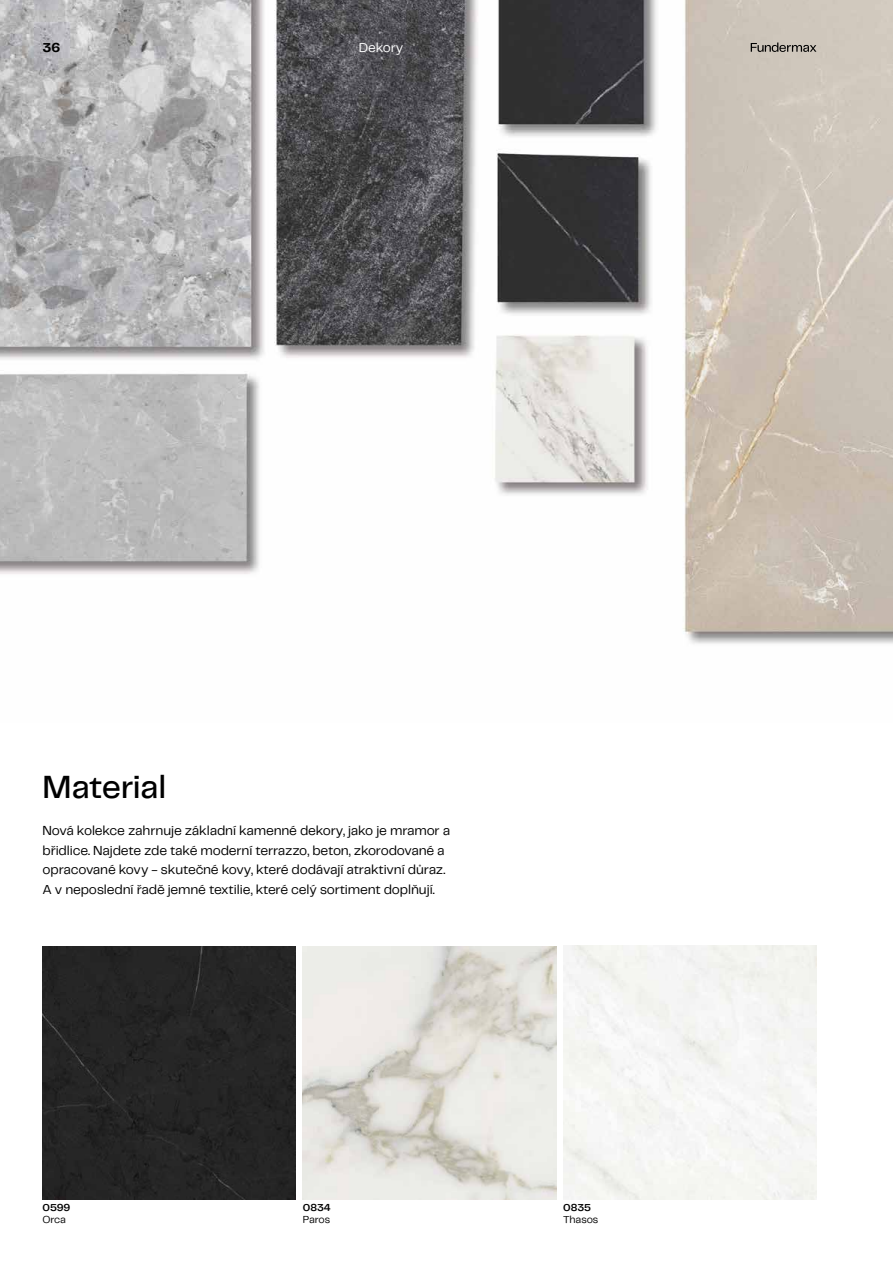
<style>
.page{position:relative;width:893px;height:1263px;background:#fff}
.page>*{position:absolute;margin:0;border:0;box-sizing:border-box;transform-origin:0 0}
.t1{font:500 33px "Telegraf";letter-spacing:-.01em;color:#000}
.t2{font:13.5px/19.5px "Telegraf";letter-spacing:-.01em;color:#000}
.t3{font:13.5px "Telegraf";letter-spacing:-.015em;color:#fff}
.t4{font:700 13.5px "Telegraf";color:#000}
.t5{font:10.5px "Telegraf";letter-spacing:-.01em;color:#000}
.t6{font:600 10.5px "Telegraf";color:#000}
</style>
<div class="page">
<div style="left:43px;top:946px;width:253px;height:253px;background:#252525"></div>
<img style="left:303px;top:946px;width:253px;height:253px">
<img style="left:0;top:0;width:893px;height:644px">
<svg style="left:751px;top:43px;width:65px;height:9px"></svg>
<p class="t4" style="left:43px;top:38px;width:19px">36</p>
<p class="t3" style="left:359px;top:38px;width:46px">Dekory</p>
<h1 class="t1" style="left:43px;top:764px;width:125px">Material</h1>
<p class="t2" style="left:43px;top:821px;width:409px">Nová kolekce zahrnuje základní kamenné dekory, jako je mramor a břidlice. Najdete zde také moderní terrazzo, beton, zkorodované a opracované kovy - skutečné kovy, které dodávají atraktivní důraz.<br>A v neposlední řadě jemné textilie, které celý sortiment doplňují.</p>
<p class="t6" style="left:43px;top:1200px;width:29px">0599</p>
<p class="t5" style="left:43px;top:1212px;width:25px">Orca</p>
<p class="t6" style="left:303px;top:1200px;width:29px">0834</p>
<p class="t5" style="left:303px;top:1212px;width:29px">Paros</p>
<p class="t6" style="left:563px;top:1200px;width:29px">0835</p>
<p class="t5" style="left:563px;top:1212px;width:37px">Thasos</p>
</div>
